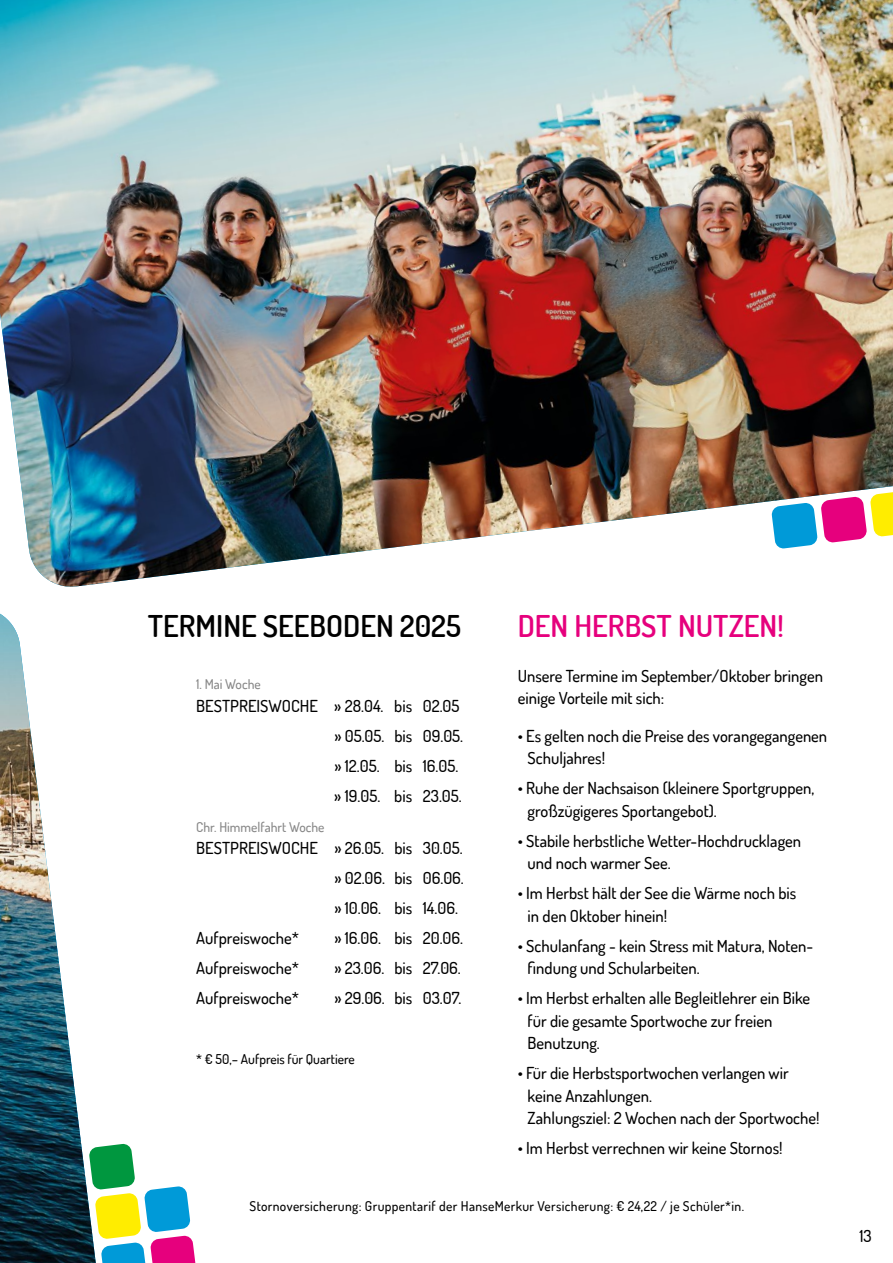
<style>
.page{position:relative;width:893px;height:1263px;background:#fff}
.page>*{position:absolute;margin:0;border:0;box-sizing:border-box;transform-origin:0 0}
.t1{font:600 30px "Dosis";color:#000}
.t2{font:600 30px "Dosis";color:#e6007d}
.t3{font:500 16.5px/22.5px "Dosis";color:#000}
.t4{font:500 13.5px "Dosis";letter-spacing:.025em;color:#000}
.t5{font:500 13.5px "Dosis";color:#878787}
.t6{font:500 13.5px "Dosis";color:#000}
</style>
<div class="page">
<img style="left:0;top:614px;width:89px;height:649px">
<img style="left:0;top:0;width:893px;height:587px">
<svg style="left:771px;top:490px;width:122px;height:59px"></svg>
<svg style="left:89px;top:1143px;width:107px;height:120px"></svg>
<p class="t1" style="left:148px;top:606px;width:315px">TERMINE SEEBODEN 2025</p>
<p class="t5" style="left:196px;top:675px;width:66px">1. Mai Woche</p>
<p class="t3" style="left:196px;top:690px;width:268px;line-height:30px;text-align:right">BESTPREISWOCHE » 28.04. bis 02.05 » 05.05. bis 09.05.</p>
<p class="t3" style="left:334px;top:754px;width:125px">» 12.05. bis 16.05.</p>
<p class="t3" style="left:334px;top:784px;width:129px">» 19.05. bis 23.05.</p>
<p class="t5" style="left:196px;top:818px;width:130px">Chr. Himmelfahrt Woche</p>
<p class="t3" style="left:196px;top:837px;width:268px">BESTPREISWOCHE » 26.05. bis 30.05.</p>
<p class="t3" style="left:334px;top:867px;width:131px">» 02.06. bis 06.06.</p>
<p class="t3" style="left:334px;top:897px;width:125px">» 10.06. bis 14.06.</p>
<p class="t3" style="left:196px;top:927px;width:104px">Aufpreiswoche*</p>
<p class="t3" style="left:334px;top:927px;width:130px">» 16.06. bis 20.06.</p>
<p class="t3" style="left:196px;top:957px;width:104px">Aufpreiswoche*</p>
<p class="t3" style="left:334px;top:957px;width:128px">» 23.06. bis 27.06.</p>
<p class="t3" style="left:196px;top:987px;width:104px">Aufpreiswoche*</p>
<p class="t3" style="left:334px;top:987px;width:129px">» 29.06. bis 03.07.</p>
<p class="t6" style="left:196px;top:1050px;width:160px">* € 50,– Aufpreis für Quartiere</p>
<p class="t2" style="left:518px;top:606px;width:267px">DEN HERBST NUTZEN!</p>
<p class="t3" style="left:518px;top:664px;width:307px">Unsere Termine im September/Oktober bringen einige Vorteile mit sich:</p>
<p class="t3" style="left:528px;top:724px;width:301px;text-indent:-10px">• Es gelten noch die Preise des vorangegangenen<br>Schuljahres!</p>
<p class="t3" style="left:518px;top:777px;width:298px">• Ruhe der Nachsaison (kleinere Sportgruppen,</p>
<p class="t3" style="left:528px;top:799px;width:191px">großzügigeres Sportangebot).</p>
<p class="t3" style="left:528px;top:829px;width:275px;text-indent:-10px">• Stabile herbstliche Wetter-Hochdrucklagen und noch warmer See.</p>
<p class="t3" style="left:528px;top:882px;width:270px;text-indent:-10px">• Im Herbst hält der See die Wärme noch bis in den Oktober hinein!</p>
<p class="t3" style="left:518px;top:934px;width:297px">• Schulanfang - kein Stress mit Matura, Noten-</p>
<p class="t3" style="left:528px;top:957px;width:174px">findung und Schularbeiten.</p>
<p class="t3" style="left:528px;top:987px;width:284px;text-indent:-10px">• Im Herbst erhalten alle Begleitlehrer ein Bike für die gesamte Sportwoche zur freien</p>
<p class="t3" style="left:528px;top:1032px;width:74px">Benutzung.</p>
<p class="t3" style="left:528px;top:1062px;width:293px;text-indent:-10px">• Für die Herbstsportwochen verlangen wir keine Anzahlungen.<br>Zahlungsziel: 2 Wochen nach der Sportwoche!</p>
<p class="t3" style="left:518px;top:1137px;width:266px">• Im Herbst verrechnen wir keine Stornos!</p>
<p class="t4" style="left:250px;top:1197px;width:496px">Stornoversicherung: Gruppentarif der HanseMerkur Versicherung: € 24,22 / je Schüler*in.</p>
<p class="t3" style="left:859px;top:1224px;width:14px">13</p>
</div>
